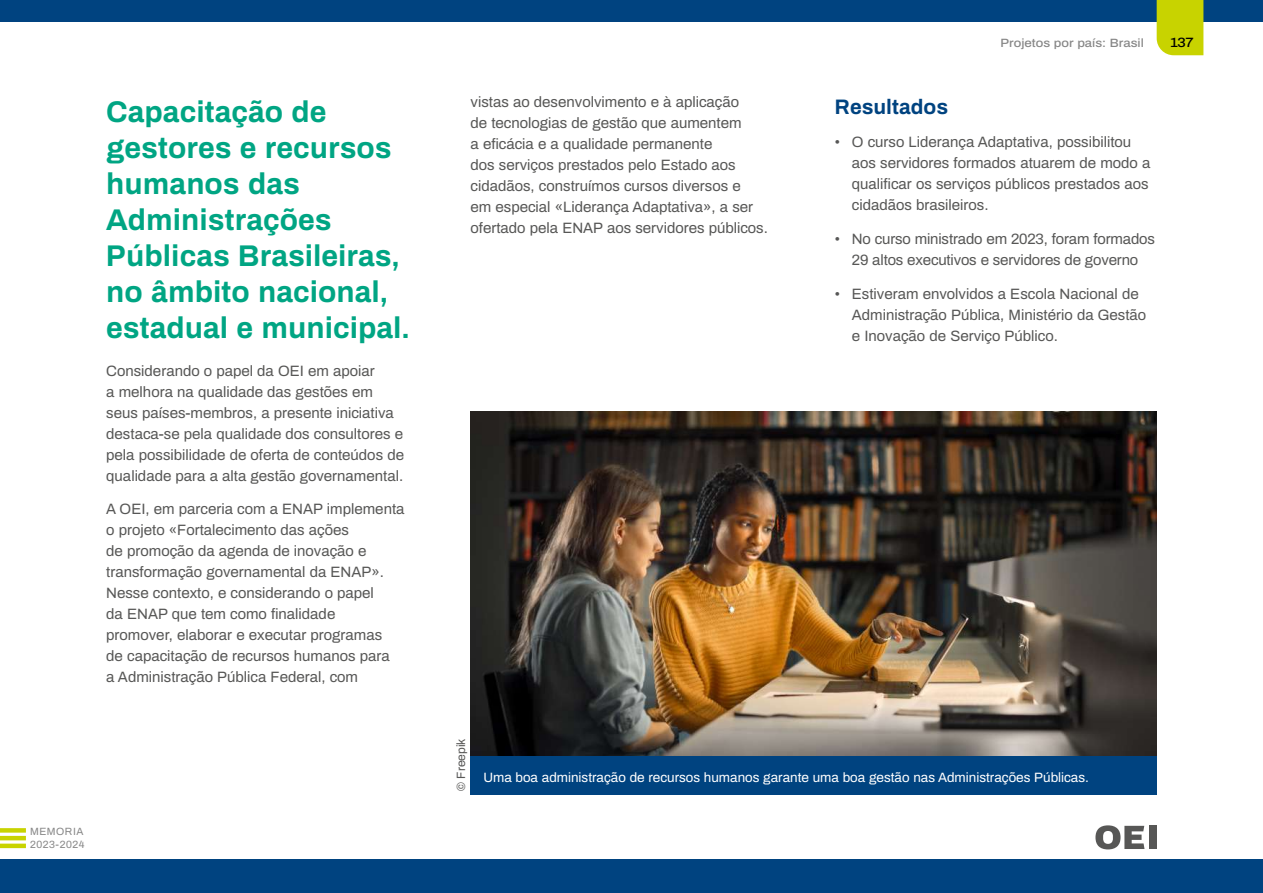
<style>
.page{position:relative;width:1263px;height:893px;background:#fff}
.page>*{position:absolute;margin:0;border:0;box-sizing:border-box;transform-origin:0 0}
.t1{font:700 30px/36px "Archivo";color:#00a583}
.t2{font:700 21px "Archivo";color:#004380}
.t3{font:15px/21px "Archivo";color:#575756}
.t4{font:13.5px "Archivo";color:#fff}
.t5{font:500 13.5px "Archivo";color:#000;scale:1.1 1}
.t6{font:500 12px "Archivo";color:#878787;scale:1.1 1}
.t7{font:12px "Archivo";color:#575756}
.t8{font:10.5px/12.6px "Archivo";letter-spacing:.05em;color:#878787}
</style>
<div class="page">
<div style="left:0;top:0;width:1263px;height:21px;background:#004380"></div>
<div style="left:0;top:859px;width:1263px;height:34px;background:#004380"></div>
<div style="left:1157px;top:0;width:46px;height:55px;background:#c8d300"></div>
<svg style="left:1095px;top:825px;width:49px;height:24px"></svg>
<div style="left:1149px;top:826px;width:8px;height:23px;background:#575756"></div>
<hr style="left:0;top:844px;width:26px;height:4px;background:#c8d300">
<hr style="left:0;top:836px;width:26px;height:4px;background:#c8d300">
<div style="left:0;top:828px;width:26px;height:5px;background:#c8d300"></div>
<img style="left:471px;top:411px;width:686px;height:346px">
<div style="left:471px;top:757px;width:686px;height:38px;background:#004380"></div>
<h1 class="t1" style="left:106px;top:92px;width:305px">Capacitação de gestores e recursos humanos das<br>Administrações<br>Públicas Brasileiras, no âmbito nacional, estadual e municipal.</h1>
<p class="t3" style="left:106px;top:359px;width:299px">Considerando o papel da OEI em apoiar<br>a melhora na qualidade das gestões em seus países-membros, a presente iniciativa destaca-se pela qualidade dos consultores e pela possibilidade de oferta de conteúdos de qualidade para a alta gestão governamental.</p>
<p class="t3" style="left:106px;top:498px;width:300px">A OEI, em parceria com a ENAP implementa o projeto «Fortalecimento das ações<br>de promoção da agenda de inovação e transformação governamental da ENAP».<br>Nesse contexto, e considerando o papel<br>da ENAP que tem como finalidade promover, elaborar e executar programas<br>de capacitação de recursos humanos para<br>a Administração Pública Federal, com</p>
<p class="t8" style="left:30px;top:825px;width:56px">MEMORIA<br>2023-2024</p>
<p class="t3" style="left:471px;top:91px;width:299px">vistas ao desenvolvimento e à aplicação<br>de tecnologias de gestão que aumentem<br>a eficácia e a qualidade permanente<br>dos serviços prestados pelo Estado aos cidadãos, construímos cursos diversos e<br>em especial «Liderança Adaptativa», a ser ofertado pela ENAP aos servidores públicos.</p>
<p class="t6" style="left:1000px;top:34px;width:132px">Projetos por país: Brasil</p>
<p class="t5" style="left:1170px;top:32px;width:23px">137</p>
<h2 class="t2" style="left:835px;top:91px;width:115px">Resultados</h2>
<p class="t3" style="left:852px;top:131px;width:300px;text-indent:-17px">• O curso Liderança Adaptativa, possibilitou aos servidores formados atuarem de modo a qualificar os serviços públicos prestados aos cidadãos brasileiros.</p>
<p class="t3" style="left:835px;top:227px;width:321px;text-align:center">• No curso ministrado em 2023, foram formados<br>29 altos executivos e servidores de governo</p>
<p class="t3" style="left:852px;top:282px;width:296px;text-indent:-17px">• Estiveram envolvidos a Escola Nacional de<br>Administração Pública, Ministério da Gestão e Inovação de Serviço Público.</p>
<p class="t7" style="left:452px;top:791px;width:54px;rotate:-90deg">© Freepik</p>
<p class="t4" style="left:483px;top:768px;width:607px">Uma boa administração de recursos humanos garante uma boa gestão nas Administrações Públicas.</p>
</div>
